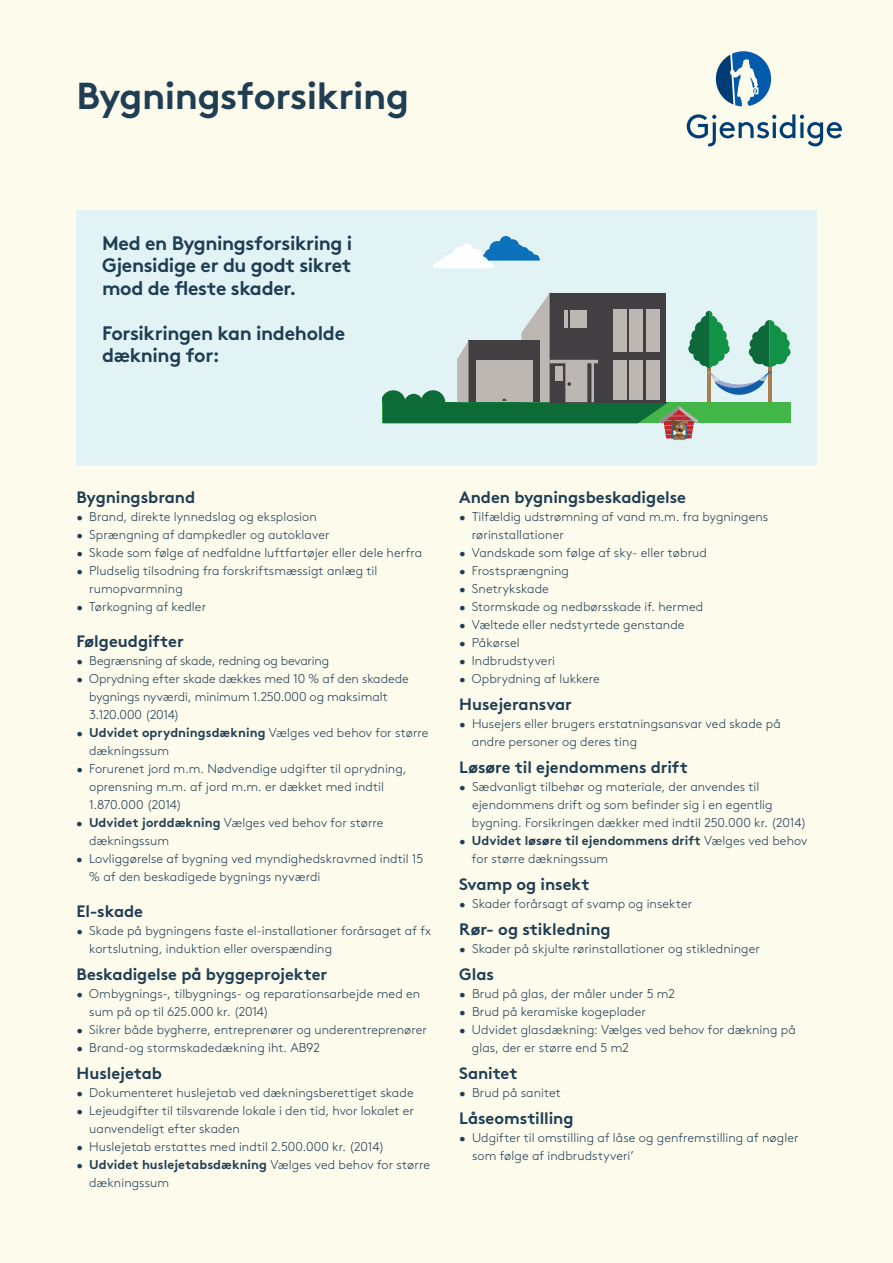
<style>
.page{position:relative;width:893px;height:1263px;background:#fdfbec}
.page>*{position:absolute;margin:0;border:0;box-sizing:border-box;transform-origin:0 0}
.t1{font:700 37.5px "Gjen Brown OT";letter-spacing:-.015em;color:#203e53}
.t2{font:700 19.5px/22.5px "Gjen Brown OT";letter-spacing:-.02em;color:#203e53;text-align:justify}
.t3{font:16.5px "Gjen Brown OT Bold Alt";letter-spacing:-.005em;color:#203e53}
.t4{font:300 12.75px/18px "Gjen Brown OT";letter-spacing:.005em;color:#203e53}
.t5{font:12.75px "Gjen Brown OT Bold Alt";letter-spacing:.005em;color:#203e53}
.t6{font:300 12.75px "Gjen Brown OT";letter-spacing:-.015em;color:#203e53}
.s1{font-family:"Gjen Brown OT Bold Alt";font-weight:400}
.s2{font-family:"Gjen Brown OT";font-weight:300}
</style>
<div class="page">
<div style="left:77px;top:210px;width:357px;height:256px;background:#e2f3f5"></div>
<div style="left:434px;top:210px;width:382px;height:256px;background:#e2f3f5"></div>
<svg style="left:433px;top:236px;width:107px;height:32px"></svg>
<svg style="left:383px;top:293px;width:407px;height:147px"></svg>
<svg style="left:687px;top:114px;width:155px;height:32px"></svg>
<svg style="left:716px;top:51px;width:55px;height:55px"></svg>
<h1 class="t1" style="left:77px;top:66px;width:334px">Bygningsforsikring</h1>
<h2 class="t2" style="left:102px;top:230px;width:252px">Med en Bygningsforsikring i Gjensidige er du godt sikret mod de fleste skader.</h2>
<h2 class="t2" style="left:102px;top:320px;width:245px">Forsikringen kan indeholde dækning for:</h2>
<p class="t3" style="left:77px;top:484px;width:120px">Bygningsbrand</p>
<p class="t4" style="left:77px;top:506px;width:242px">• Brand, direkte lynnedslag og eksplosion</p>
<p class="t4" style="left:77px;top:524px;width:255px">• Sprængning af dampkedler og autoklaver</p>
<p class="t4" style="left:77px;top:542px;width:347px">• Skade som følge af nedfaldne luftfartøjer eller dele herfra</p>
<p class="t4" style="left:89px;top:560px;width:290px;text-indent:-13px">• Pludselig tilsodning fra forskriftsmæssigt anlæg til rumopvarmning</p>
<p class="t4" style="left:77px;top:596px;width:131px">• Tørkogning af kedler</p>
<p class="t3" style="left:77px;top:628px;width:109px">Følgeudgifter</p>
<p class="t6" style="left:77px;top:651px;width:254px">• Begrænsning af skade, redning og bevaring</p>
<p class="t4" style="left:89px;top:668px;width:321px;text-indent:-13px">• Oprydning efter skade dækkes med 10 % af den skadede bygnings nyværdi, minimum 1.250.000 og maksimalt<br>3.120.000 (2014)</p>
<p class="t4" style="left:89px;top:722px;width:341px;text-indent:-13px">• <span class="s1">Udvidet oprydningsdækning</span> Vælges ved behov for større dækningssum</p>
<p class="t4" style="left:89px;top:758px;width:319px;text-indent:-13px">• Forurenet jord m.m. Nødvendige udgifter til oprydning, oprensning m.m. af jord m.m. er dækket med indtil<br>1.870.000 (2014)</p>
<p class="t4" style="left:89px;top:812px;width:296px;text-indent:-13px">• <span class="s1">Udvidet jorddækning</span> Vælges ved behov for større dækningssum</p>
<p class="t4" style="left:89px;top:848px;width:336px;text-indent:-13px">• Lovliggørelse af bygning ved myndighedskravmed indtil 15 % af den beskadigede bygnings nyværdi</p>
<p class="t3" style="left:77px;top:898px;width:68px">El-skade</p>
<p class="t4" style="left:89px;top:920px;width:343px;text-indent:-13px">• Skade på bygningens faste el-installationer forårsaget af fx kortslutning, induktion eller overspænding</p>
<p class="t3" style="left:77px;top:961px;width:252px">Beskadigelse på byggeprojekter</p>
<p class="t4" style="left:89px;top:983px;width:332px;text-indent:-13px">• Ombygnings-, tilbygnings- og reparationsarbejde med en sum på op til 625.000 kr. (2014)</p>
<p class="t4" style="left:77px;top:1019px;width:352px">• Sikrer både bygherre, entreprenører og underentreprenører</p>
<p class="t4" style="left:77px;top:1037px;width:245px">• Brand-og stormskadedækning iht. AB92</p>
<p class="t3" style="left:77px;top:1060px;width:87px">Huslejetab</p>
<p class="t4" style="left:77px;top:1082px;width:339px">• Dokumenteret huslejetab ved dækningsberettiget skade</p>
<p class="t4" style="left:89px;top:1100px;width:326px;text-indent:-13px">• Lejeudgifter til tilsvarende lokale i den tid, hvor lokalet er uanvendeligt efter skaden</p>
<p class="t4" style="left:76px;top:1136px;width:309px">• Huslejetab erstattes med indtil 2.500.000 kr. (2014)</p>
<p class="t5" style="left:76px;top:1154px;width:355px"><span class="s2">•</span> Udvidet huslejetabsdækning <span class="s2">Vælges ved behov for større</span></p>
<p class="t4" style="left:89px;top:1172px;width:82px">dækningssum</p>
<p class="t3" style="left:459px;top:484px;width:228px">Anden bygningsbeskadigelse</p>
<p class="t4" style="left:472px;top:506px;width:298px;text-indent:-13px">• Tilfældig udstrømning af vand m.m. fra bygningens rørinstallationer</p>
<p class="t4" style="left:459px;top:542px;width:249px">• Vandskade som følge af sky- eller tøbrud</p>
<p class="t4" style="left:459px;top:560px;width:111px">• Frostsprængning</p>
<p class="t4" style="left:459px;top:578px;width:91px">• Snetrykskade</p>
<p class="t4" style="left:459px;top:596px;width:246px">• Stormskade og nedbørsskade if. hermed</p>
<p class="t4" style="left:459px;top:614px;width:227px">• Væltede eller nedstyrtede genstande</p>
<p class="t4" style="left:459px;top:632px;width:62px">• Påkørsel</p>
<p class="t4" style="left:459px;top:650px;width:97px">• Indbrudstyveri</p>
<p class="t4" style="left:459px;top:668px;width:142px">• Opbrydning af lukkere</p>
<p class="t3" style="left:459px;top:691px;width:114px">Husejeransvar</p>
<p class="t4" style="left:472px;top:713px;width:310px;text-indent:-13px">• Husejers eller brugers erstatningsansvar ved skade på andre personer og deres ting</p>
<p class="t3" style="left:459px;top:754px;width:230px">Løsøre til ejendommens drift</p>
<p class="t4" style="left:472px;top:776px;width:336px;text-indent:-13px">• Sædvanligt tilbehør og materiale, der anvendes til ejendommens drift og som befinder sig i en egentlig bygning. Forsikringen dækker med indtil 250.000 kr. (2014)</p>
<p class="t5" style="left:459px;top:830px;width:350px"><span class="s2">•</span> Udvidet løsøre til ejendommens drift <span class="s2">Vælges ved behov</span></p>
<p class="t4" style="left:472px;top:848px;width:138px">for større dækningssum</p>
<p class="t3" style="left:459px;top:871px;width:132px">Svamp og insekt</p>
<p class="t4" style="left:459px;top:893px;width:234px">• Skader forårsagt af svamp og insekter</p>
<p class="t3" style="left:459px;top:916px;width:153px">Rør- og stikledning</p>
<p class="t4" style="left:459px;top:938px;width:302px">• Skader på skjulte rørinstallationer og stikledninger</p>
<p class="t3" style="left:459px;top:960px;width:36px">Glas</p>
<p class="t4" style="left:459px;top:983px;width:217px">• Brud på glas, der måler under 5 m2</p>
<p class="t4" style="left:459px;top:1001px;width:188px">• Brud på keramiske kogeplader</p>
<p class="t4" style="left:472px;top:1019px;width:325px;text-indent:-13px">• Udvidet glasdækning: Vælges ved behov for dækning på glas, der er større end 5 m2</p>
<p class="t3" style="left:459px;top:1059px;width:60px">Sanitet</p>
<p class="t4" style="left:459px;top:1082px;width:103px">• Brud på sanitet</p>
<p class="t3" style="left:459px;top:1104px;width:116px">Låseomstilling</p>
<p class="t4" style="left:472px;top:1127px;width:328px;text-indent:-13px">• Udgifter til omstilling af låse og genfremstilling af nøgler som følge af indbrudstyveri’</p>
</div>
